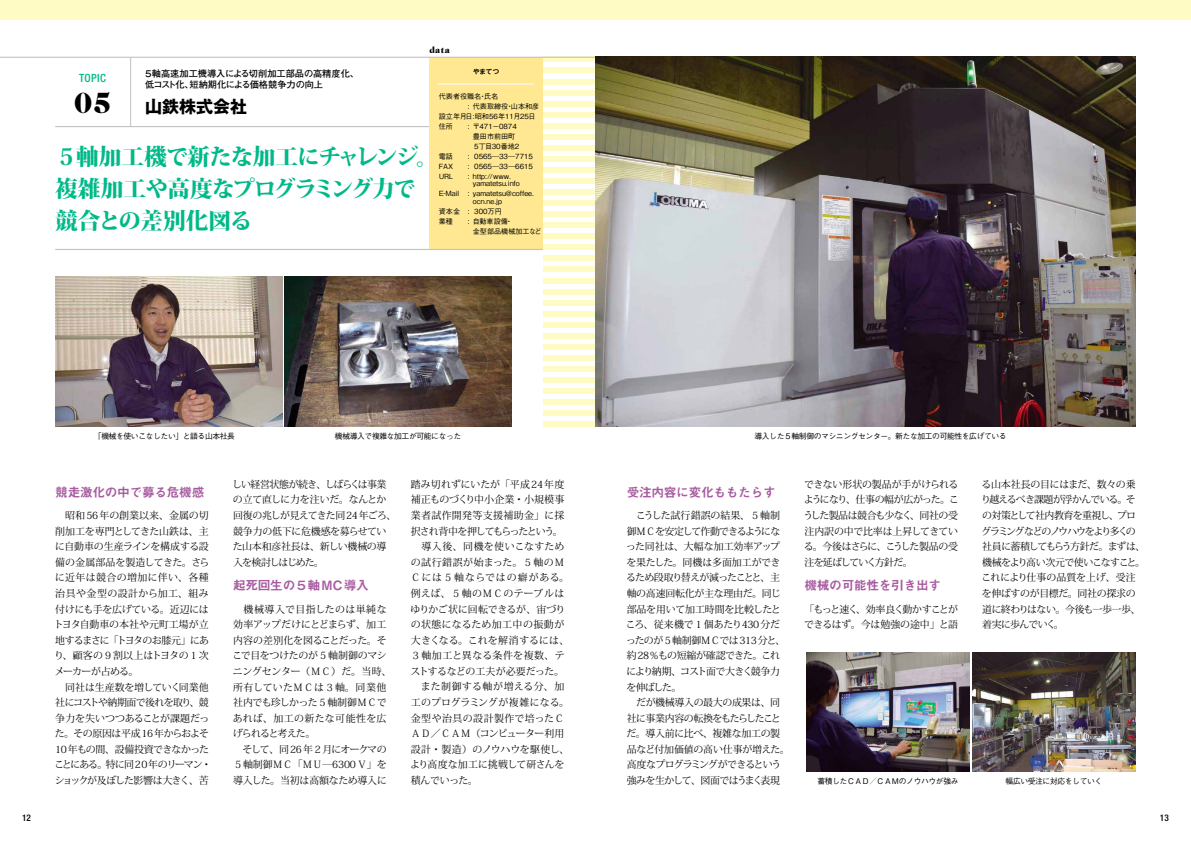
<style>
.page{position:relative;width:1191px;height:842px;background:#fff}
.page>*{position:absolute;margin:0;border:0;box-sizing:border-box;transform-origin:0 0}
.t1{font:800 22.7px/31.9px "Koz Min Pr 6 N";letter-spacing:-.05em;color:#00b989}
.t2{font:700 17px "Gothic MB101 Pro";color:#000}
.t3{font:12.8px "Midashi Go Pro MB31";letter-spacing:-.03em;color:#a85ba1}
.t4{font:500 condensed 11.3px "Helvetica Neue";letter-spacing:.03em;color:#00b989}
.t5{font:9.9px/15.6px "Koz Min Pr 6 N";letter-spacing:-.03em;color:#000}
.t6{font:9.9px/15.6px "Koz Min Pr 6 N";letter-spacing:.015em;color:#000}
.t7{font:9.9px/15.6px "Koz Min Pr 6 N";letter-spacing:-.06em;color:#000}
.t8{font:9.9px/15.6px "Koz Min Pr 6 N";letter-spacing:-.01em;color:#000}
.t9{font:700 9.2px/11.3px "Futo Go B101 Pro";color:#000}
.t10{font:500 condensed 9.2px "Helvetica Neue";color:#000}
.t11{font:900 9.2px "Caslon Two Twenty Four";color:#000}
.t12{font:500 7.8px "Gothic BBB Pro";letter-spacing:-.05em;color:#000}
.t13{font:500 7.1px/7.8px "Gothic BBB Pro";color:#000}
.t14{font:500 7.1px "Gothic BBB Pro";letter-spacing:-.37em;color:#000}
.t15{font:500 7.1px/9.9px "Gothic BBB Pro";letter-spacing:-.075em;color:#000}
.t16{font:500 7.1px "Gothic BBB Pro";letter-spacing:-.185em;color:#000}
.t17{font:700 6.4px "Gothic MB101 Pro De";color:#000}
.s1{font-family:"Caslon Two Twenty Four";font-weight:900;font-size:29.8px}
</style>
<div class="page">
<div style="left:0;top:0;width:595px;height:20px;background:#fffbc5"></div>
<div style="left:543px;top:68px;width:52px;height:5px;background:#fffbc5"></div>
<div style="left:543px;top:57px;width:52px;height:5px;background:#fffbc5"></div>
<div style="left:543px;top:223px;width:52px;height:5px;background:#fffbc5"></div>
<div style="left:543px;top:200px;width:52px;height:6px;background:#fffbc5"></div>
<div style="left:543px;top:178px;width:52px;height:6px;background:#fffbc5"></div>
<div style="left:543px;top:156px;width:52px;height:6px;background:#fffbc5"></div>
<div style="left:543px;top:134px;width:52px;height:5px;background:#fffbc5"></div>
<div style="left:543px;top:112px;width:52px;height:5px;background:#fffbc5"></div>
<div style="left:543px;top:90px;width:52px;height:5px;background:#fffbc5"></div>
<div style="left:543px;top:234px;width:52px;height:5px;background:#fffbc5"></div>
<div style="left:543px;top:211px;width:52px;height:6px;background:#fffbc5"></div>
<div style="left:543px;top:189px;width:52px;height:6px;background:#fffbc5"></div>
<div style="left:543px;top:167px;width:52px;height:6px;background:#fffbc5"></div>
<div style="left:543px;top:145px;width:52px;height:6px;background:#fffbc5"></div>
<div style="left:543px;top:123px;width:52px;height:5px;background:#fffbc5"></div>
<div style="left:543px;top:101px;width:52px;height:5px;background:#fffbc5"></div>
<div style="left:543px;top:79px;width:52px;height:5px;background:#fffbc5"></div>
<div style="left:543px;top:256px;width:52px;height:5px;background:#fffbc5"></div>
<div style="left:543px;top:245px;width:52px;height:5px;background:#fffbc5"></div>
<div style="left:543px;top:410px;width:52px;height:6px;background:#fffbc5"></div>
<div style="left:543px;top:388px;width:52px;height:6px;background:#fffbc5"></div>
<div style="left:543px;top:366px;width:52px;height:6px;background:#fffbc5"></div>
<div style="left:543px;top:344px;width:52px;height:6px;background:#fffbc5"></div>
<div style="left:543px;top:322px;width:52px;height:5px;background:#fffbc5"></div>
<div style="left:543px;top:300px;width:52px;height:5px;background:#fffbc5"></div>
<div style="left:543px;top:278px;width:52px;height:5px;background:#fffbc5"></div>
<div style="left:543px;top:422px;width:52px;height:5px;background:#fffbc5"></div>
<div style="left:543px;top:399px;width:52px;height:6px;background:#fffbc5"></div>
<div style="left:543px;top:377px;width:52px;height:6px;background:#fffbc5"></div>
<div style="left:543px;top:355px;width:52px;height:6px;background:#fffbc5"></div>
<div style="left:543px;top:333px;width:52px;height:5px;background:#fffbc5"></div>
<div style="left:543px;top:311px;width:52px;height:5px;background:#fffbc5"></div>
<div style="left:543px;top:289px;width:52px;height:5px;background:#fffbc5"></div>
<div style="left:543px;top:267px;width:52px;height:5px;background:#fffbc5"></div>
<hr style="left:55px;top:126px;width:449px;height:1px;background:#c3c3c3">
<div style="left:429px;top:57px;width:114px;height:193px;background:#ffe891"></div>
<hr style="left:55px;top:249px;width:488px;height:1px;background:#c3c3c3">
<hr style="left:0;top:57px;width:595px;height:1px;background:#c3c3c3">
<hr style="left:130px;top:58px;width:1px;height:69px;background:#c3c3c3">
<img style="left:55px;top:277px;width:227px;height:150px">
<img style="left:285px;top:277px;width:227px;height:150px">
<hr style="left:438px;top:84px;width:96px;height:1px;background:#fff">
<div style="left:595px;top:0;width:596px;height:20px;background:#fffbc5"></div>
<img style="left:595px;top:57px;width:540px;height:370px">
<img style="left:806px;top:653px;width:163px;height:119px">
<img style="left:972px;top:653px;width:163px;height:119px">
<p class="t11" style="left:429px;top:45px;width:22px">data</p>
<p class="t9" style="left:144px;top:67px;width:217px">５軸高速加工機導入による切削加工部品の高精度化、低コスト化、短納期化による価格競争力の向上</p>
<p class="t4" style="left:79px;top:71px;width:28px">TOPIC</p>
<h2 class="t2" style="left:74px;top:92px;width:174px"><span class="s1">05</span> 山鉄株式会社</h2>
<h1 class="t1" style="left:55px;top:141px;width:385px">５軸加工機で新たな加工にチャレンジ。複雑加工や高度なプログラミング力で競合との差別化図る</h1>
<p class="t17" style="left:473px;top:66px;width:28px">やまてつ</p>
<p class="t13" style="left:439px;top:92px;width:61px">代表者役職名・氏名</p>
<p class="t13" style="left:468px;top:102px;width:73px">: 代表取締役・山本和彦</p>
<p class="t16" style="left:439px;top:111px;width:98px">設立年月日 : 昭和５６年１１月２５日</p>
<p class="t13" style="left:439px;top:122px;width:16px">住所</p>
<p class="t15" style="left:473px;top:120px;width:49px;text-indent:-5px">: 〒４７１－０８７４豊田市前田町<br>５丁目30番地２</p>
<p class="t13" style="left:439px;top:151px;width:16px">電話</p>
<p class="t14" style="left:468px;top:150px;width:68px">: ０５６５―３３―７７１５</p>
<p class="t13" style="left:437px;top:161px;width:18px">ＦＡＸ</p>
<p class="t14" style="left:468px;top:160px;width:68px">: ０５６５―３３―６６１５</p>
<p class="t13" style="left:438px;top:171px;width:18px">ＵＲＬ</p>
<p class="t13" style="left:473px;top:171px;width:48px;text-indent:-5px">: http://www. yamatetsu.info</p>
<p class="t13" style="left:438px;top:189px;width:98px;text-align:center">Ｅ‐Ｍａｉｌ : yamatetsu@coffee. ocn.ne.jp</p>
<p class="t13" style="left:439px;top:206px;width:64px;line-height:9.9px">資本金 : ３００万円業種</p>
<p class="t13" style="left:473px;top:215px;width:70px;line-height:9.9px;text-indent:-5px">: 自動車設備・<br>金型部品機械加工など</p>
<p class="t10" style="left:22px;top:812px;width:10px">12</p>
<p class="t12" style="left:94px;top:430px;width:143px">「機械を使いこなしたい」と語る山本社長</p>
<p class="t12" style="left:335px;top:430px;width:128px">機械導入で複雑な加工が可能になった</p>
<p class="t3" style="left:55px;top:482px;width:151px">競走激化の中で募る危機感</p>
<p class="t5" style="left:54px;top:508px;width:159px">　昭和56年の創業以来、金属の切削加工を専門としてきた山鉄は、主に自動車の生産ラインを構成する設備の金属部品を製造してきた。さらに近年は競合の増加に伴い、各種治具や金型の設計から加工、組み付けにも手を広げている。近辺にはトヨタ自動車の本社や元町工場が立地するまさに「トヨタのお膝元」にあり、顧客の９割以上はトヨタの１次メーカーが占める。<br>　同社は生産数を増していく同業他社にコストや納期面で後れを取り、競争力を失いつつあることが課題だった。その原因は平成16年からおよそ<br>10年もの間、設備投資できなかったことにある。特に同 20年のリーマン・ショックが及ぼした影響は大きく、苦</p>
<p class="t5" style="left:232px;top:476px;width:165px">しい経営状態が続き、しばらくは事業の立て直しに力を注いだ。なんとか回復の兆しが見えてきた同24年ごろ、競争力の低下に危機感を募らせていた山本和彦社長は、新しい機械の導入を検討しはじめた。</p>
<p class="t3" style="left:233px;top:575px;width:137px">起死回生の５軸MC導入</p>
<p class="t8" style="left:232px;top:601px;width:160px">　機械導入で目指したのは単純な効率アップだけにとどまらず、加工内容の差別化を図ることだった。そこで目をつけたのが５軸制御のマシニングセンター（ＭＣ）だ。当時、所有していたＭＣは３軸。同業他社内でも珍しかった５軸制御ＭＣであれば、加工の新たな可能性を広げられると考えた。<br>　そして、同 26 年２月にオークマの<br>５軸制御ＭＣ「ＭＵ―6300Ｖ」を導入した。当初は高額なため導入に</p>
<p class="t6" style="left:410px;top:477px;width:160px">踏み切れずにいたが「平成24年度補正ものづくり中小企業・小規模事業者試作開発等支援補助金」に採択され背中を押してもらったという。　導入後、同機を使いこなすための試行錯誤が始まった。５軸のＭ<br>Ｃには５軸ならではの癖がある。例えば、５軸のＭＣのテーブルはゆりかご状に回転できるが、宙づりの状態になるため加工中の振動が大きくなる。これを解消するには、<br>３軸加工と異なる条件を複数、テストするなどの工夫が必要だった。　また制御する軸が増える分、加工のプログラミングが複雑になる。金型や治具の設計製作で培ったＣ<br>ＡＤ／ＣＡＭ（コンピューター利用設計・製造）のノウハウを駆使し、より高度な加工に挑戦して研さんを積んでいった。</p>
<p class="t12" style="left:754px;top:430px;width:254px">導入した５軸制御のマシニングセンター。新たな加工の可能性を広げている</p>
<p class="t3" style="left:626px;top:482px;width:151px">受注内容に変化ももたらす</p>
<p class="t5" style="left:626px;top:508px;width:165px">　こうした試行錯誤の結果、５軸制御ＭＣを安定して作動できるようになった同社は、大幅な加工効率アップを果たした。同機は多面加工ができるため段取り替えが減ったことと、主軸の高速回転化が主な理由だ。同じ部品を用いて加工時間を比較したところ、従来機で１個あたり430分だったのが５軸制御ＭＣでは313分と、約28％もの短縮が確認できた。これにより納期、コスト面で大きく競争力を伸ばした。<br>　だが機械導入の最大の成果は、同社に事業内容の転換をもたらしたことだ。導入前に比べ、複雑な加工の製品など付加価値の高い仕事が増えた。高度なプログラミングができるという強みを生かして、図面ではうまく表現</p>
<p class="t5" style="left:803px;top:476px;width:157px;text-align:justify">できない形状の製品が手がけられるようになり、仕事の幅が広がった。こうした製品は競合も少なく、同社の受注内訳の中で比率は上昇してきている。今後はさらに、こうした製品の受注を延ばしていく方針だ。</p>
<p class="t3" style="left:804px;top:575px;width:138px">機械の可能性を引き出す</p>
<p class="t7" style="left:804px;top:601px;width:155px">「もっと速く、効率良く動かすことができるはず。今は勉強の途中」と語</p>
<p class="t12" style="left:817px;top:775px;width:143px">蓄積したＣＡＤ／ＣＡＭのノウハウが強み</p>
<p class="t7" style="left:981px;top:477px;width:166px">る山本社長の目にはまだ、数々の乗り越えるべき課題が浮かんでいる。その対策として社内教育を重視し、プログラミングなどのノウハウをより多くの社員に蓄積してもらう方針だ。まずは、機械をより高い次元で使いこなすこと。これにより仕事の品質を上げ、受注を伸ばすのが目標だ。同社の探求の道に終わりはない。今後も一歩一歩、着実に歩んでいく。</p>
<p class="t12" style="left:1005px;top:775px;width:98px">幅広い受注に対応をしていく</p>
<p class="t10" style="left:1159px;top:812px;width:10px">13</p>
</div>
